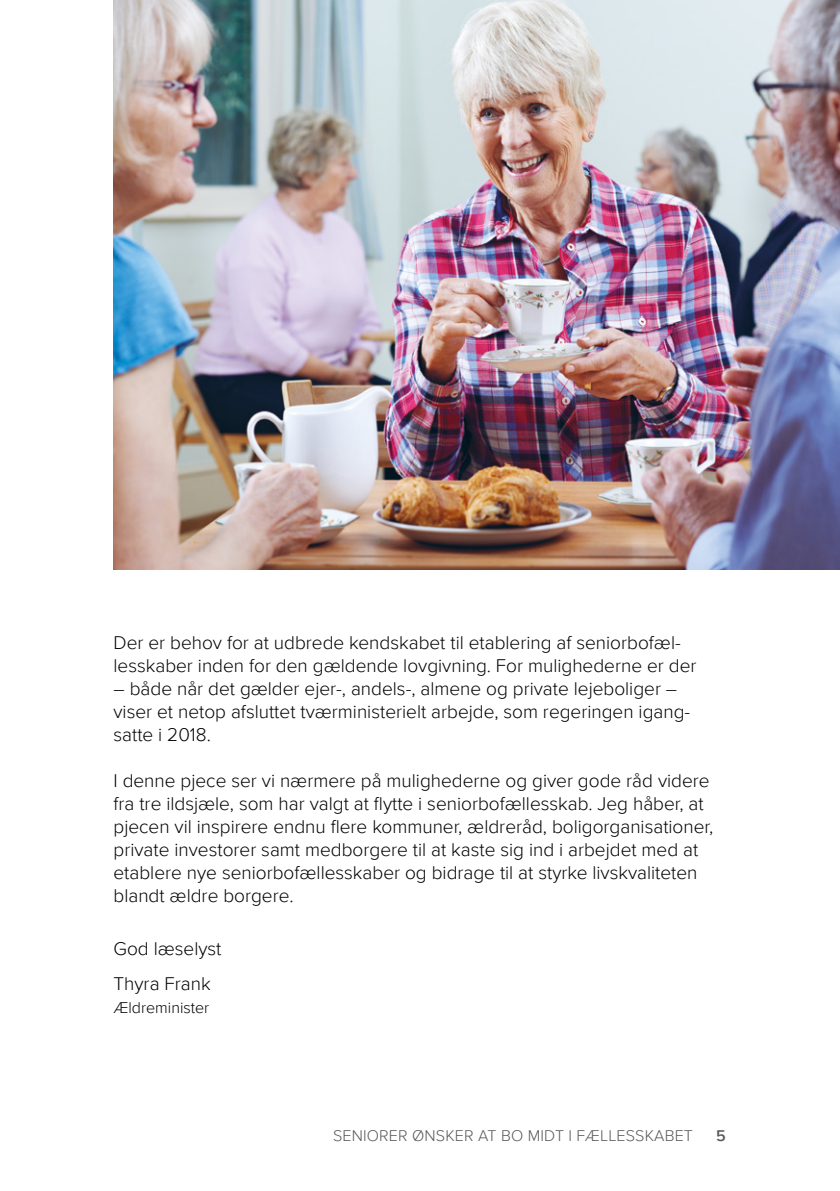
<style>
.page{position:relative;width:840px;height:1191px;background:#fff}
.page>*{position:absolute;margin:0;border:0;box-sizing:border-box;transform-origin:0 0}
._01_Brød{font:300 19px/23px "Proxima Nova";color:#000}
._01_Brød_med_luft_un{font:300 19px "Proxima Nova";color:#000}
.t1{font:300 16px "Proxima Nova";letter-spacing:.01em;color:#575756}
._01_Brød_med_luft_un-2{font:300 16px "Proxima Nova";color:#000}
.t2{font:600 16px "Proxima Nova";color:#575756}
</style>
<div class="page">
<img style="left:113px;top:0;width:726px;height:569px">
<p class="_01_Brød" style="left:113px;top:630px;width:584px">Der er behov for at udbrede kendskabet til etablering af seniorbofæl&shy;lesskaber inden for den gældende lovgivning. For mulighederne er der</p>
<p class="_01_Brød" style="left:113px;top:676px;width:578px">– både når det gælder ejer-, andels-, almene og private lejeboliger – viser et netop afsluttet tværministerielt arbejde, som regeringen igang&shy;satte i 2018.</p>
<p class="_01_Brød" style="left:113px;top:768px;width:601px">I denne pjece ser vi nærmere på mulighederne og giver gode råd videre fra tre ildsjæle, som har valgt at flytte i seniorbofællesskab. Jeg håber, at pjecen vil inspirere endnu flere kommuner, ældreråd, boligorganisationer, private investorer samt medborgere til at kaste sig ind i arbejdet med at etablere nye seniorbofællesskaber og bidrage til at styrke livskvaliteten blandt ældre borgere.</p>
<p class="_01_Brød_med_luft_un" style="left:113px;top:934px;width:109px">God læselyst</p>
<p class="_01_Brød_med_luft_un" style="left:113px;top:969px;width:99px">Thyra Frank</p>
<p class="_01_Brød_med_luft_un-2" style="left:113px;top:996px;width:97px">Ældreminister</p>
<p class="t1" style="left:333px;top:1124px;width:361px">SENIORER ØNSKER AT BO MIDT I FÆLLESSKABET</p>
<p class="t2" style="left:715px;top:1124px;width:11px">5</p>
</div>
